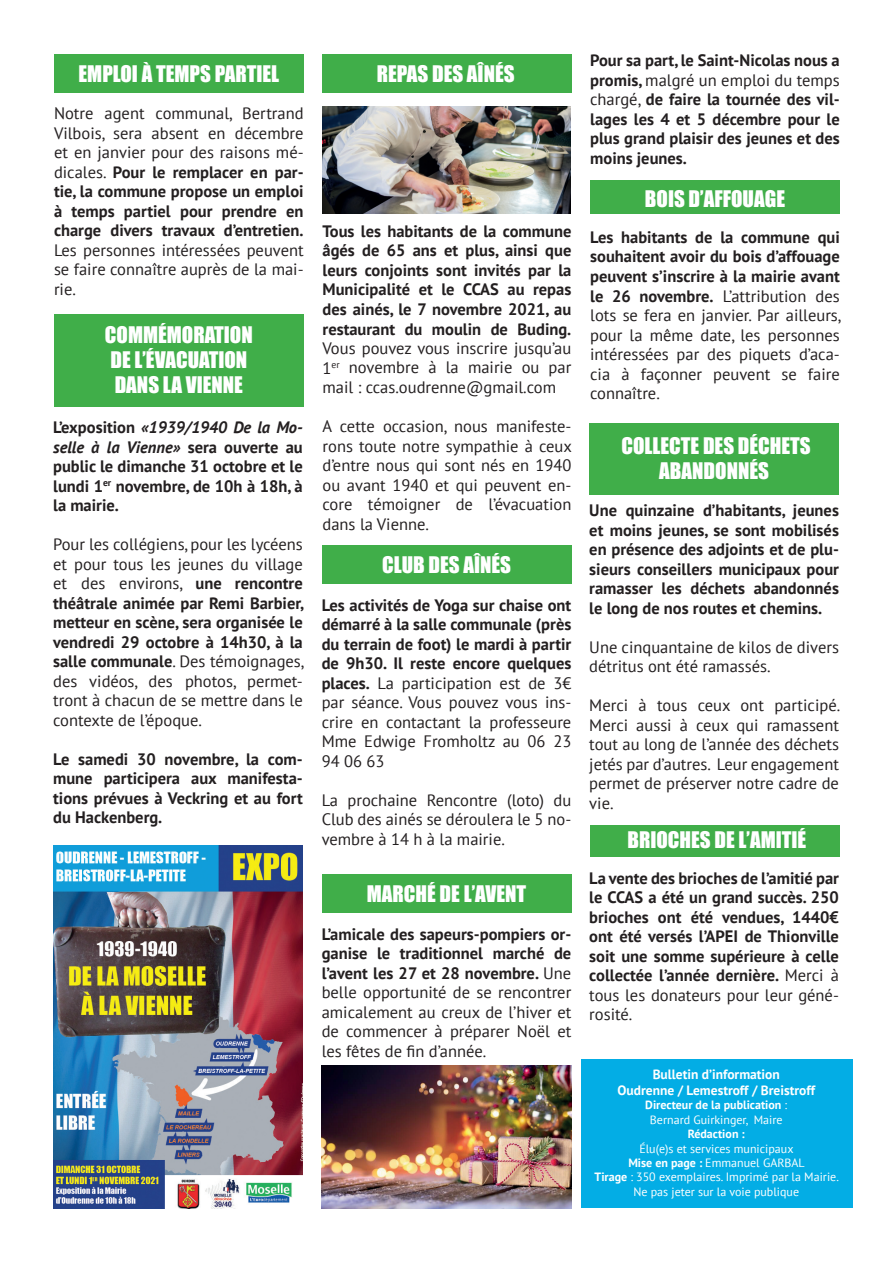
<style>
.page{position:relative;width:893px;height:1263px;background:#fff}
.page>*{position:absolute;margin:0;border:0;box-sizing:border-box;transform-origin:0 0}
.t1{font:21px/25.2px "Impact";color:#fff}
.t2{font:700 16.5px/19.5px "PT Sans";color:#231f20;text-align:justify}
.t3{font:16.5px/19.5px "PT Sans";color:#231f20;text-align:justify}
.t4{font:700 13.5px/16.2px "PT Sans";color:#fff;text-align:center}
.t5{font:12px/14.4px "PT Sans";color:#fff;text-align:center}
.t6{font:700 12px/14.4px "PT Sans";color:#fff;text-align:center}
.s1{font-weight:400}
.s2{font-style:italic}
.s3{font-weight:700}
</style>
<div class="page">
<div style="left:323px;top:54px;width:249px;height:38px;background:#40ae49"></div>
<div style="left:581px;top:1059px;width:271px;height:149px;background:#03ade5"></div>
<div style="left:54px;top:54px;width:250px;height:38px;background:#40ae49"></div>
<div style="left:54px;top:314px;width:250px;height:92px;background:#40ae49"></div>
<div style="left:322px;top:545px;width:249px;height:38px;background:#40ae49"></div>
<div style="left:322px;top:874px;width:249px;height:38px;background:#40ae49"></div>
<img style="left:322px;top:1065px;width:249px;height:143px">
<div style="left:590px;top:180px;width:250px;height:34px;background:#40ae49"></div>
<div style="left:589px;top:424px;width:250px;height:71px;background:#40ae49"></div>
<div style="left:590px;top:825px;width:250px;height:32px;background:#40ae49"></div>
<img style="left:322px;top:107px;width:249px;height:107px">
<img style="left:53px;top:845px;width:250px;height:364px">
<p class="t1" style="left:79px;top:61px;width:202px">EMPLOI À TEMPS PARTIEL</p>
<p class="t2" style="left:54px;top:103px;width:251px"><span class="s1">Notre agent communal, Bertrand Vilbois, sera absent en décembre et en janvier pour des raisons mé&shy;dicales.</span> Pour le remplacer en par&shy;tie, la commune propose un emploi à temps partiel pour prendre en charge divers travaux d’entretien.</p>
<p class="t3" style="left:54px;top:240px;width:251px">Les personnes intéressées peuvent se faire connaître auprès de la mai&shy;rie.</p>
<p class="t1" style="left:105px;top:322px;width:149px">COMMÉMORATION<br>DE L’ÉVACUATION<br>DANS LA VIENNE</p>
<p class="t2" style="left:53px;top:417px;width:251px">L’exposition <span class="s2">«1939/1940 De la Mo&shy;selle à la Vienne»</span> sera ouverte au public le dimanche 31 octobre et le lundi 1<sup>er</sup> novembre, de 10h à 18h, à la mairie.</p>
<p class="t3" style="left:53px;top:534px;width:252px">Pour les collégiens, pour les lycéens et pour tous les jeunes du village et des environs, <span class="s3">une rencontre théâtrale animée par Remi Barbier, metteur en scène, sera organisée le vendredi 29 octobre à 14h30, à la salle communale</span>. Des témoignages, des vidéos, des photos, permet&shy;tront à chacun de se mettre dans le contexte de l’époque.</p>
<p class="t2" style="left:53px;top:749px;width:251px">Le samedi 30 novembre, la com&shy;mune participera aux manifesta&shy;tions prévues à Veckring et au fort du Hackenberg.</p>
<p class="t1" style="left:377px;top:61px;width:139px">REPAS DES AÎNÉS</p>
<p class="t2" style="left:323px;top:221px;width:250px">Tous les habitants de la commune âgés de 65 ans et plus, ainsi que leurs conjoints sont invités par la Municipalité et le CCAS au repas des ainés, le 7 novembre 2021, au restaurant du moulin de Buding.</p>
<p class="t3" style="left:323px;top:338px;width:250px">Vous pouvez vous inscrire jusqu’au 1<sup>er</sup> novembre à la mairie ou par mail : ccas.oudrenne@gmail.com</p>
<p class="t3" style="left:323px;top:416px;width:251px">A cette occasion, nous manifeste&shy;rons toute notre sympathie à ceux d’entre nous qui sont nés en 1940 ou avant 1940 et qui peuvent en&shy;core témoigner de l’évacuation dans la Vienne.</p>
<p class="t1" style="left:382px;top:552px;width:130px">CLUB DES AÎNÉS</p>
<p class="t2" style="left:322px;top:595px;width:251px">Les activités de Yoga sur chaise ont démarré à la salle communale (près du terrain de foot) le mardi à partir de 9h30. Il reste encore quelques places. <span class="s1">La participation est de 3€ par séance. Vous pouvez vous ins&shy;crire en contactant la professeure Mme Edwige Fromholtz au 06 23<br>94 06 63</span></p>
<p class="t3" style="left:322px;top:790px;width:251px">La prochaine Rencontre (loto) du Club des ainés se déroulera le 5 no&shy;vembre à 14 h à la mairie.</p>
<p class="t1" style="left:367px;top:881px;width:161px">MARCHÉ DE L’AVENT</p>
<p class="t3" style="left:322px;top:923px;width:251px"><span class="s3">L’amicale des sapeurs-pompiers or&shy;ganise le traditionnel marché de l’avent les 27 et 28 novembre.</span> Une belle opportunité de se rencontrer amicalement au creux de l’hiver et de commencer à préparer Noël et les fêtes de fin d’année.</p>
<p class="t2" style="left:590px;top:51px;width:251px">Pour sa part, le Saint-Nicolas nous a promis, <span class="s1">malgré un emploi du temps chargé,</span> de faire la tournée des vil&shy;lages les 4 et 5 décembre pour le plus grand plaisir des jeunes et des moins jeunes.</p>
<p class="t1" style="left:645px;top:186px;width:142px">BOIS D’AFFOUAGE</p>
<p class="t3" style="left:590px;top:227px;width:252px"><span class="s3">Les habitants de la commune qui souhaitent avoir du bois d’affouage peuvent s’inscrire à la mairie avant le 26 novembre.</span> L’attribution des lots se fera en janvier. Par ailleurs, pour la même date, les personnes intéressées par des piquets d’aca&shy;cia à façonner peuvent se faire connaître.</p>
<p class="t1" style="left:621px;top:432px;width:191px;text-align:center">COLLECTE DES DÉCHETS<br>ABANDONNÉS</p>
<p class="t2" style="left:589px;top:500px;width:251px">Une quinzaine d’habitants, jeunes et moins jeunes, se sont mobilisés en présence des adjoints et de plu&shy;sieurs conseillers municipaux pour ramasser les déchets abandonnés le long de nos routes et chemins.</p>
<p class="t3" style="left:589px;top:637px;width:251px">Une cinquantaine de kilos de divers détritus ont été ramassés.</p>
<p class="t3" style="left:589px;top:695px;width:252px">Merci à tous ceux ont participé.<br>Merci aussi à ceux qui ramassent tout au long de l’année des déchets jetés par d’autres. Leur engagement permet de préserver notre cadre de vie.</p>
<p class="t1" style="left:627px;top:827px;width:180px">BRIOCHES DE L’AMITIÉ</p>
<p class="t2" style="left:589px;top:868px;width:251px">La vente des brioches de l’amitié par le CCAS a été un grand succès. 250 brioches ont été vendues, 1440€ ont été versés l’APEI de Thionville soit une somme supérieure à celle collectée l’année dernière. <span class="s1">Merci à tous les donateurs pour leur géné&shy;rosité.</span></p>
<p class="t4" style="left:617px;top:1066px;width:199px">Bulletin d’information<br>Oudrenne / Lemestroff / Breistroff</p>
<p class="t6" style="left:645px;top:1098px;width:143px">Directeur de la publication <span class="s1">:<br>Bernard Guirkinger, Maire</span></p>
<p class="t6" style="left:688px;top:1126px;width:59px">Rédaction :</p>
<p class="t5" style="left:595px;top:1141px;width:246px">Élu(e)s et services municipaux<br><span class="s3">Mise en page :</span> Emmanuel GARBAL<br><span class="s3">Tirage</span> : 350 exemplaires. Imprimé par la Mairie.<br>Ne pas jeter sur la voie publique</p>
</div>
